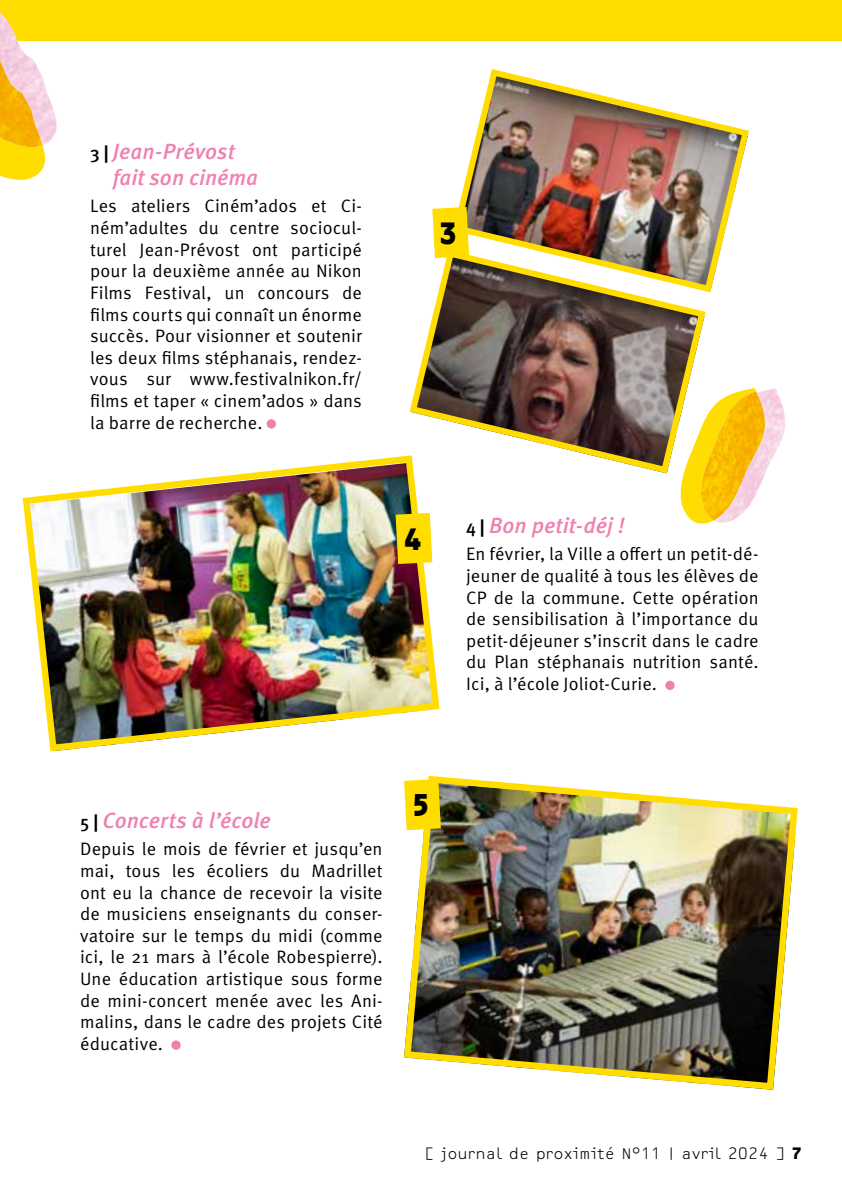
<style>
.page{position:relative;width:842px;height:1191px;background:#fff}
.page>*{position:absolute;margin:0;border:0;box-sizing:border-box;transform-origin:0 0}
.t1{font:700 30px "OCRF";color:#000;scale:.96 1}
.t2{font:italic 500 22px/26.4px "Meta Pro";color:#ef80b1}
.t3{font:18px/21.6px "Meta Pro Norm";letter-spacing:.005em;color:#000;text-align:justify}
.t4{font:300 16px "OCRF";color:#000}
.s1{font-style:normal;font-size:18px;color:#000}
.s2{font-weight:700;font-style:normal;font-size:18px;color:#000}
.s3{font-weight:700}
</style>
<div class="page">
<div style="left:0;top:0;width:842px;height:40px;background:#fd0"></div>
<div style="left:665px;top:680px;width:10px;height:10px;background:#ef80b1;border-radius:50%"></div>
<div style="left:171px;top:1040px;width:10px;height:9px;background:#ef80b1;border-radius:50%"></div>
<img style="left:22px;top:456px;width:418px;height:296px">
<svg style="left:680px;top:477px;width:34px;height:47px"></svg>
<img style="left:714px;top:388px;width:71px;height:135px">
<img style="left:697px;top:391px;width:71px;height:129px">
<img style="left:458px;top:69px;width:291px;height:224px">
<img style="left:406px;top:246px;width:303px;height:231px">
<svg style="left:432px;top:207px;width:37px;height:51px;background:#fbdc12"></svg>
<div style="left:267px;top:419px;width:9px;height:9px;background:#ef80b1;border-radius:50%"></div>
<svg style="left:0;top:147px;width:45px;height:33px"></svg>
<img style="left:0;top:12px;width:57px;height:133px">
<img style="left:0;top:60px;width:43px;height:87px">
<img style="left:404px;top:775px;width:394px;height:315px">
<svg style="left:396px;top:513px;width:36px;height:51px;background:#f7d70b"></svg>
<svg style="left:404px;top:779px;width:37px;height:51px;background:#f8da11"></svg>
<p class="t2" style="left:113px;top:137px;width:147px;text-indent:-23px"><span class="s1">3</span> <span class="s2">|</span> Jean-Prévost fait son cinéma</p>
<p class="t3" style="left:90px;top:194px;width:273px">Les ateliers Ciném’ados et Ci&shy;ném’adultes du centre sociocul&shy;turel Jean-Prévost ont participé pour la deuxième année au Nikon Films Festival, un concours de films courts qui connaît un énorme succès. Pour visionner et soutenir les deux films stéphanais, rendez&shy;vous sur www.festivalnikon.fr/ films et taper « cinem’ados » dans la barre de recherche.</p>
<h1 class="t1" style="left:440px;top:215px;width:18px">3</h1>
<h1 class="t1" style="left:403px;top:520px;width:21px">4</h1>
<p class="t2" style="left:466px;top:511px;width:160px"><span class="s1">4</span> <span class="s2">|</span> Bon petit-déj !</p>
<p class="t3" style="left:466px;top:542px;width:294px">En février, la Ville a offert un petit-dé&shy;jeuner de qualité à tous les élèves de CP de la commune. Cette opération de sensibilisation à l’importance du petit-déjeuner s’inscrit dans le cadre du Plan stéphanais nutrition santé.<br>Ici, à l’école Joliot-Curie.</p>
<p class="t2" style="left:80px;top:806px;width:192px"><span class="s1">5</span> <span class="s2">|</span> Concerts à l’école</p>
<p class="t3" style="left:80px;top:837px;width:304px">Depuis le mois de février et jusqu’en mai, tous les écoliers du Madrillet ont eu la chance de recevoir la visite de musiciens enseignants du conser&shy;vatoire sur le temps du midi (comme ici, le 21 mars à l’école Robespierre).<br>Une éducation artistique sous forme de mini-concert menée avec les Ani&shy;malins, dans le cadre des projets Cité éducative.</p>
<h1 class="t1" style="left:412px;top:786px;width:21px">5</h1>
<p class="t4" style="left:424px;top:1143px;width:379px">[ journal de proximité N°11 | avril 2024 ] <span class="s3">7</span></p>
</div>
